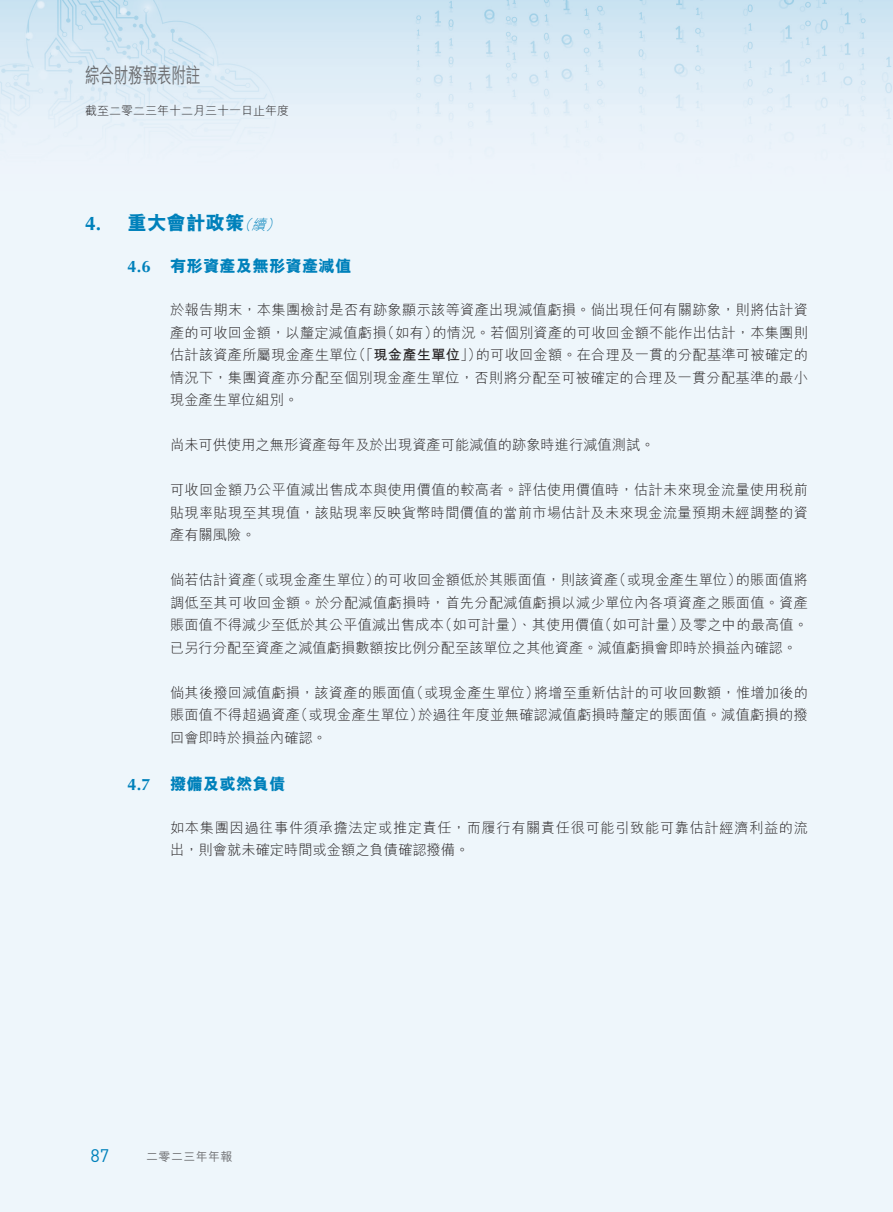
<style>
.page{position:relative;width:893px;height:1212px;background:#fff}
.page>*{position:absolute;margin:0;border:0;box-sizing:border-box;transform-origin:0 0}
.t1{font:500 21px "M Hei HK";letter-spacing:-.02em;color:#6c6d70;scale:.7 1}
.t2{font:800 19.5px "M Hei HK";color:#0081bb}
.t3{font:700 19.5px "Optima LT Std";color:#0081bb}
.t4{font:18px "DINOT";color:#0081bb}
.t5{font:800 16.5px "M Hei HK";color:#0081bb}
.t6{font:700 16.5px "Optima LT Std";color:#0081bb}
.t7{font:300 14.25px/22.5px "M Hei HK";letter-spacing:.015em;color:#231f20}
.t8{font:300 14.25px/22.5px "M Hei HK";letter-spacing:.045em;color:#231f20}
.t9{font:700 14.25px "M Hei HK";letter-spacing:.015em;color:#231f20}
.t10{font:italic 300 14.25px "M Hei HK";color:#0081bb}
.t11{font:300 12px "M Hei HK";color:#231f20}
.t12{font:500 12px "M Hei HK";letter-spacing:.03em;color:#6c6d70}
.s1{font-weight:300}
</style>
<div class="page">
<div style="left:0;top:0;width:892px;height:1212px;background:#eef6fb"></div>
<img style="left:0;top:0;width:892px;height:142px">
<h1 class="t1" style="left:85px;top:60px;width:167px">綜合財務報表附註</h1>
<p class="t11" style="left:85px;top:104px;width:205px">截至二零二三年十二月三十一日止年度</p>
<h2 class="t3" style="left:85px;top:212px;width:18px">4.</h2>
<h2 class="t2" style="left:128px;top:213px;width:118px">重大會計政策</h2>
<p class="t10" style="left:251px;top:218px;width:20px">續</p>
<p class="t10" style="left:237px;top:218px;width:20px">（</p>
<p class="t10" style="left:266px;top:218px;width:20px">(</p>
<p class="t6" style="left:128px;top:257px;width:24px">4.6</p>
<p class="t6" style="left:128px;top:775px;width:24px">4.7</p>
<p class="t5" style="left:170px;top:258px;width:183px">有形資產及無形資產減值</p>
<p class="t7" style="left:170px;top:299px;width:639px;text-align:right">於報告期末，本集團檢討是否有跡象顯示該等資產出現減值虧損。倘出現任何有關跡象，則將估計資的情況。若個別資產的可收回金額不能作出估計，本集團則</p>
<p class="t7" style="left:381px;top:321px;width:59px">（如有）</p>
<p class="t7" style="left:170px;top:321px;width:218px">產的可收回金額，以釐定減值虧損</p>
<p class="t9" style="left:352px;top:345px;width:131px"><span class="s1">（「</span>現金產生單位<span class="s1">」）</span></p>
<p class="t7" style="left:476px;top:344px;width:334px">的可收回金額。在合理及一貫的分配基準可被確定的</p>
<p class="t7" style="left:170px;top:344px;width:639px">估計該資產所屬現金產生單位<br>情況下，集團資產亦分配至個別現金產生單位，否則將分配至可被確定的合理及一貫分配基準的最小現金產生單位組別。</p>
<p class="t7" style="left:170px;top:434px;width:486px">尚未可供使用之無形資產每年及於出現資產可能減值的跡象時進行減值測試。</p>
<p class="t7" style="left:170px;top:479px;width:639px;text-align:justify">可收回金額乃公平值減出售成本與使用價值的較高者。評估使用價值時，估計未來現金流量使用稅前貼現率貼現至其現值，該貼現率反映貨幣時間價值的當前市場估計及未來現金流量預期未經調整的資產有關風險。</p>
<p class="t7" style="left:736px;top:569px;width:73px">的賬面值將</p>
<p class="t7" style="left:250px;top:569px;width:131px">（或現金產生單位）</p>
<p class="t7" style="left:612px;top:569px;width:131px">（或現金產生單位）</p>
<p class="t7" style="left:374px;top:569px;width:246px">的可收回金額低於其賬面值，則該資產</p>
<p class="t7" style="left:170px;top:569px;width:88px">倘若估計資產</p>
<p class="t7" style="left:170px;top:591px;width:639px">調低至其可收回金額。於分配減值虧損時，首先分配減值虧損以減少單位內各項資產之賬面值。資產</p>
<p class="t7" style="left:679px;top:614px;width:131px">及零之中的最高值。</p>
<p class="t7" style="left:438px;top:614px;width:167px">（如可計量）、其使用價值</p>
<p class="t7" style="left:598px;top:614px;width:88px">（如可計量）</p>
<p class="t7" style="left:170px;top:614px;width:628px">賬面值不得減少至低於其公平值減出售成本<br>已另行分配至資產之減值虧損數額按比例分配至該單位之其他資產。減值虧損會即時於損益內確認。</p>
<p class="t7" style="left:534px;top:681px;width:276px">將增至重新估計的可收回數額，惟增加後的</p>
<p class="t7" style="left:410px;top:681px;width:131px">（或現金產生單位）</p>
<p class="t7" style="left:170px;top:681px;width:247px">倘其後撥回減值虧損，該資產的賬面值</p>
<p class="t7" style="left:294px;top:704px;width:131px">（或現金產生單位）</p>
<p class="t7" style="left:418px;top:704px;width:391px">於過往年度並無確認減值虧損時釐定的賬面值。減值虧損的撥</p>
<p class="t7" style="left:170px;top:704px;width:158px">賬面值不得超過資產<br>回會即時於損益內確認。</p>
<p class="t5" style="left:170px;top:775px;width:117px">撥備及或然負債</p>
<p class="t8" style="left:170px;top:816px;width:639px">如本集團因過往事件須承擔法定或推定責任，而履行有關責任很可能引致能可靠估計經濟利益的流出，則會就未確定時間或金額之負債確認撥備。</p>
<p class="t4" style="left:91px;top:1142px;width:20px">87</p>
<p class="t12" style="left:146px;top:1148px;width:88px">二零二三年年報</p>
</div>
